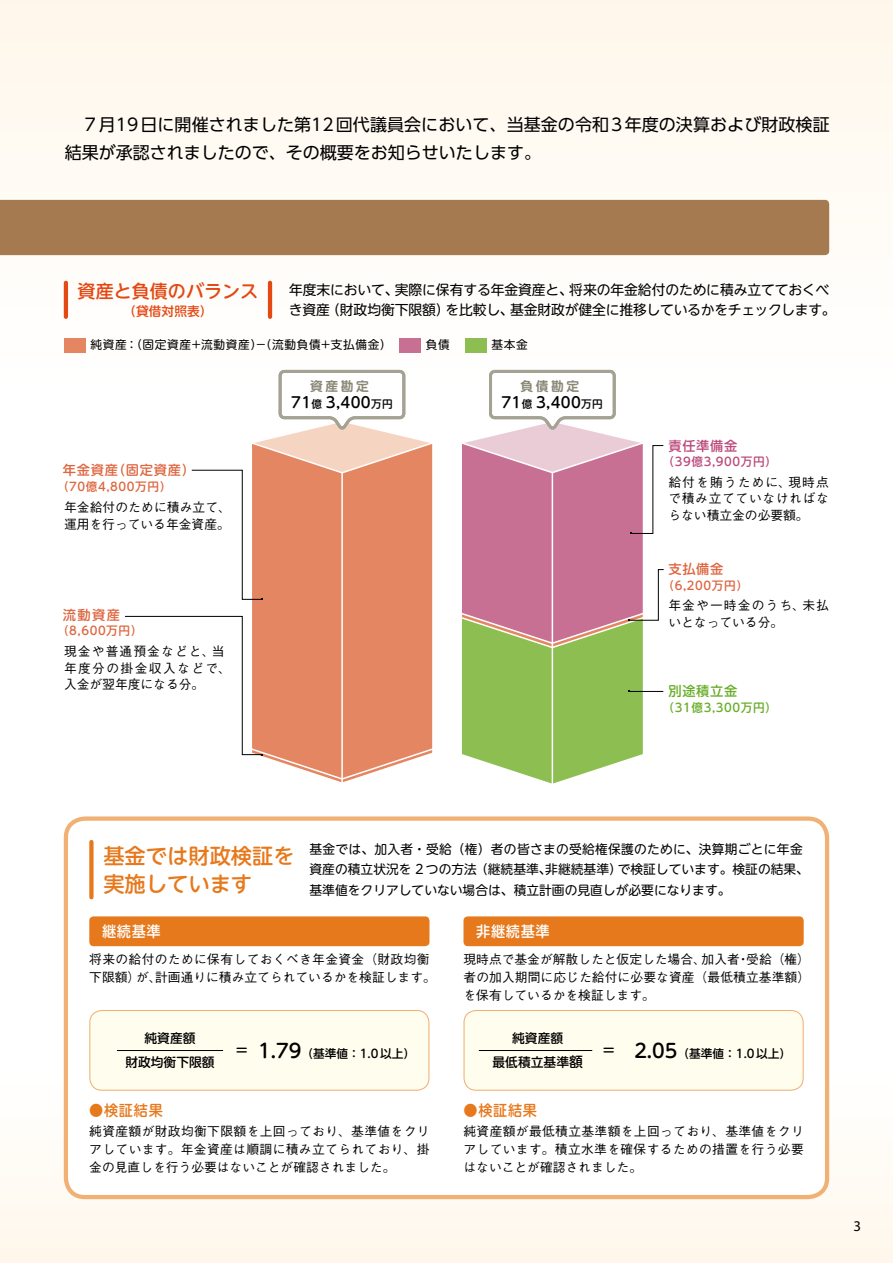
<style>
.page{position:relative;width:893px;height:1263px;background:#fff}
.page>*{position:absolute;margin:0;border:0;box-sizing:border-box;transform-origin:0 0}
.t1{font:500 21.3px/27.6px "UD Shin M Go Pr 6";color:#e7791d}
.t2{font:500 18px "UD Shin M Go Pr 6";color:#e44813}
.t3{font:16.95px/27.6px "UD Shin Go Pr 6";letter-spacing:.005em;color:#000}
.t4{font:500 14.85px "UD Shin M Go Pr 6";letter-spacing:.025em;color:#000}
.t5{font:500 14.85px "UD Shin M Go Pr 6";letter-spacing:.05em;color:#e7791d;scale:.95 1}
.t6{font:500 14.85px "UD Shin M Go Pr 6";letter-spacing:.05em;color:#fff;scale:.95 1}
.t7{font:14.85px "Myriad Pro";color:#000}
.t8{font:13.8px/19.2px "UD Shin M Go Pr 6";letter-spacing:-.01em;color:#000}
.t9{font:500 13.35px "UD Shin M Go Pr 6";letter-spacing:.05em;color:#de6641}
.t10{font:500 13.35px "UD Shin M Go Pr 6";letter-spacing:.05em;color:#bc4a7c}
.t11{font:500 13.35px "UD Shin M Go Pr 6";letter-spacing:.05em;color:#68ae28}
.t12{font:500 12.75px/18.1px "Gothic BBB Pr 6";letter-spacing:.005em;color:#000;text-align:justify}
.t13{font:12.75px/20.2px "UD Shin M Go Pr 6";color:#000}
.t14{font:500 12.75px/16.5px "Gothic BBB Pr 6";letter-spacing:.09em;color:#000}
.t15{font:500 12.75px/18.1px "Gothic BBB Pr 6";letter-spacing:.03em;color:#000}
.t16{font:500 12.75px/23.4px "UD Shin M Go Pr 6";color:#000;text-align:center}
.t17{font:700 12.75px "UD Shin M Go Pr 6 De";letter-spacing:.2em;color:#898775}
.t18{font:500 12.75px "UD Shin M Go Pr 6";color:#e44813}
.t19{font:11.7px "UD Shin M Go Pr 6";letter-spacing:.05em;color:#000}
.t20{font:500 11.7px "UD Shin M Go Pr 6";color:#000}
.t21{font:500 11.7px "UD Shin M Go Pr 6";letter-spacing:.05em;color:#de6641}
.t22{font:500 11.7px "UD Shin M Go Pr 6";letter-spacing:.05em;color:#bc4a7c}
.t23{font:500 11.7px "UD Shin M Go Pr 6";letter-spacing:.05em;color:#68ae28}
.s1{font-size:10.65px}
.s2{font-size:13.8px}
.s3{font-size:19.2px}
.s4{font-size:14.85px}
</style>
<div class="page">
<div style="left:0;top:0;width:893px;height:412px;background:#fffaf3"></div>
<div style="left:0;top:1063px;width:893px;height:200px;background:linear-gradient(to bottom,#fff,#fff7eb)"></div>
<svg style="left:64px;top:821px;width:765px;height:377px"></svg>
<div style="left:64px;top:816px;width:765px;height:383px;border:4px solid #f1b175;border-radius:19px"></div>
<div style="left:252px;top:600px;width:181px;height:16px;background:#e48661"></div>
<hr style="left:341px;top:473px;width:2px;height:311px;background:#fff">
<div style="left:65px;top:338px;width:21px;height:14px;background:#e48661"></div>
<div style="left:400px;top:338px;width:21px;height:14px;background:#c77093"></div>
<div style="left:465px;top:338px;width:22px;height:14px;background:#8cbe51"></div>
<svg style="left:191px;top:368px;width:247px;height:232px"></svg>
<svg style="left:125px;top:616px;width:308px;height:167px"></svg>
<svg style="left:456px;top:368px;width:208px;height:416px"></svg>
<hr style="left:64px;top:283px;width:4px;height:34px;background:#e44813">
<hr style="left:268px;top:283px;width:4px;height:34px;background:#e44813">
<div style="left:0;top:200px;width:829px;height:55px;background:#a67a51"></div>
<div style="left:89px;top:916px;width:340px;height:30px;background:#e7791d;border-radius:4px"></div>
<div style="left:463px;top:916px;width:341px;height:30px;background:#e7791d;border-radius:4px"></div>
<div style="left:90px;top:1010px;width:339px;height:80px;background:#fffeee;border-radius:12px"></div>
<div style="left:89px;top:1010px;width:340px;height:81px;border:1px solid #f1b175;border-radius:12px"></div>
<div style="left:464px;top:1010px;width:339px;height:80px;background:#fffeee;border-radius:12px"></div>
<div style="left:463px;top:1010px;width:341px;height:81px;border:1px solid #f1b175;border-radius:12px"></div>
<div style="left:89px;top:842px;width:5px;height:55px;background:#e7791d"></div>
<hr style="left:117px;top:1050px;width:106px;height:1px;background:#000">
<hr style="left:479px;top:1050px;width:113px;height:1px;background:#000">
<h3 class="t3" style="left:65px;top:110px;width:766px;text-indent:17px">７月19日に開催されました第12回代議員会において、当基金の令和3年度の決算および財政検証結果が承認されましたので、その概要をお知らせいたします。</h3>
<h2 class="t2" style="left:78px;top:276px;width:182px">資産と負債のバランス</h2>
<p class="t18" style="left:123px;top:300px;width:91px">（貸借対照表）</p>
<p class="t8" style="left:289px;top:280px;width:548px">年度末において、実際に保有する年金資産と、将来の年金給付のために積み立てておくべき資産（財政均衡下限額）を比較し、基金財政が健全に推移しているかをチェックします。</p>
<p class="t19" style="left:91px;top:335px;width:303px">純資産：（固定資産＋流動資産）－（流動負債＋支払備金）</p>
<p class="t19" style="left:426px;top:335px;width:25px">負債</p>
<p class="t19" style="left:491px;top:335px;width:38px">基本金</p>
<p class="t17" style="left:520px;top:375px;width:60px">負債勘定</p>
<p class="t4" style="left:501px;top:390px;width:103px">71<span class="s1">億</span> 3,400<span class="s1">万円</span></p>
<p class="t17" style="left:310px;top:375px;width:60px">資産勘定</p>
<p class="t4" style="left:291px;top:390px;width:103px">71<span class="s1">億</span> 3,400<span class="s1">万円</span></p>
<p class="t9" style="left:63px;top:459px;width:134px">年金資産（固定資産）</p>
<p class="t21" style="left:57px;top:477px;width:116px">（70億4,800万円）</p>
<p class="t12" style="left:64px;top:498px;width:168px;line-height:16.5px">年金給付のために積み立て、運用を行っている年金資産。</p>
<p class="t9" style="left:63px;top:603px;width:59px">流動資産</p>
<p class="t21" style="left:57px;top:620px;width:87px">（8,600万円）</p>
<p class="t14" style="left:64px;top:642px;width:168px">現金や普通預金などと、当年度分の掛金収入などで、入金が翌年度になる分。</p>
<p class="t10" style="left:668px;top:434px;width:71px">責任準備金</p>
<p class="t22" style="left:662px;top:452px;width:116px">（39億3,900万円）</p>
<p class="t12" style="left:668px;top:473px;width:162px;line-height:16.5px">給付を賄うために、現時点で積み立てていなければならない積立金の必要額。</p>
<p class="t9" style="left:668px;top:558px;width:57px">支払備金</p>
<p class="t21" style="left:662px;top:575px;width:87px">（6,200万円）</p>
<p class="t14" style="left:668px;top:596px;width:162px">年金や一時金のうち、未払いとなっている分。</p>
<p class="t11" style="left:668px;top:680px;width:71px">別途積立金</p>
<p class="t23" style="left:662px;top:698px;width:116px">（31億3,300万円）</p>
<h1 class="t1" style="left:103px;top:841px;width:193px">基金では財政検証を実施しています</h1>
<p class="t13" style="left:310px;top:838px;width:501px">基金では、加入者・受給（権）者の皆さまの受給権保護のために、決算期ごとに年金資産の積立状況を２つの方法（継続基準、非継続基準）で検証しています。検証の結果、基準値をクリアしていない場合は、積立計画の見直しが必要になります。</p>
<p class="t6" style="left:102px;top:919px;width:63px">継続基準</p>
<p class="t6" style="left:476px;top:919px;width:79px">非継続基準</p>
<p class="t15" style="left:89px;top:949px;width:348px">将来の給付のために保有しておくべき年金資金（財政均衡下限額）が、計画通りに積み立てられているかを検証します。</p>
<p class="t12" style="left:463px;top:949px;width:348px">現時点で基金が解散したと仮定した場合、加入者・受給（権）者の加入期間に応じた給付に必要な資産（最低積立基準額）を保有しているかを検証します。</p>
<p class="t16" style="left:493px;top:1025px;width:92px;line-height:23.9px">純資産額<br>最低積立基準<span class="s2">額</span></p>
<p class="t20" style="left:634px;top:1043px;width:158px"><span class="s3">2.05</span>（基準値：1.0以上）</p>
<p class="t16" style="left:125px;top:1026px;width:91px">純資産額<br>財政均衡下限額</p>
<p class="t20" style="left:236px;top:1043px;width:180px"><span class="s4">=</span> <span class="s3">1.79</span>（基準値：1.0以上）</p>
<p class="t4" style="left:603px;top:1038px;width:13px">=</p>
<p class="t5" style="left:89px;top:1097px;width:79px">●検証結果</p>
<p class="t12" style="left:89px;top:1121px;width:342px">純資産額が財政均衡下限額を上回っており、基準値をクリアしています。年金資産は順調に積み立てられており、掛金の見直しを行う必要はないことが確認されました。</p>
<p class="t5" style="left:463px;top:1097px;width:79px">●検証結果</p>
<p class="t12" style="left:463px;top:1121px;width:342px">純資産額が最低積立基準額を上回っており、基準値をクリアしています。積立水準を確保するための措置を行う必要はないことが確認されました。</p>
<p class="t7" style="left:853px;top:1217px;width:9px">3</p>
</div>
